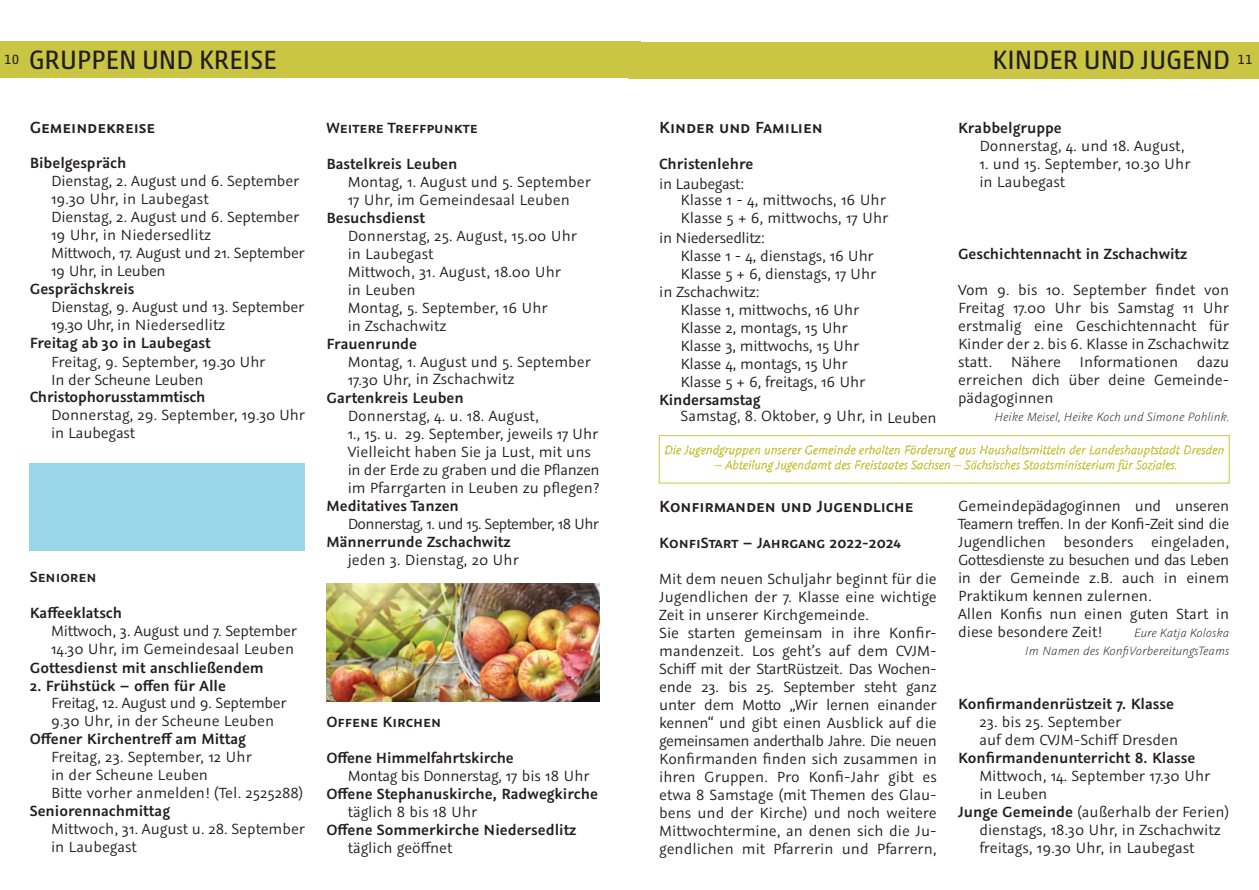
<style>
.page{position:relative;width:1259px;height:890px;background:#fff}
.page>*{position:absolute;margin:0;border:0;box-sizing:border-box;transform-origin:0 0}
.t1{font:27px "Akko Pro";color:#231f20}
.t2{font:600 18px "Graublau Sans";color:#231f20}
.t3{font:16.5px/18px "Graublau Sans";color:#231f20}
.t4{font:600 16.5px/36px "Graublau Sans";color:#231f20}
.t5{font:16.5px/18px "Graublau Sans";letter-spacing:-.02em;color:#231f20}
.t6{font:16.5px "Graublau Sans";letter-spacing:-.04em;color:#231f20}
.t7{font:italic 300 13.5px "Graublau Sans";color:#cac643}
.t8{font:italic 300 13.5px/18px "Graublau Sans";color:#231f20;text-align:right}
.s1{font-weight:600}
</style>
<div class="page">
<div style="left:0;top:42px;width:641px;height:36px;background:#cac643"></div>
<div style="left:628px;top:42px;width:631px;height:37px;background:#cac643"></div>
<svg style="left:665px;top:445px;width:558px;height:27px"></svg>
<div style="left:30px;top:463px;width:275px;height:88px;background:#99d7e8"></div>
<img style="left:326px;top:583px;width:274px;height:119px">
<div style="left:659px;top:435px;width:570px;height:48px;border:1px solid #cac643"></div>
<h1 class="t1" style="left:4px;top:49px;width:274px"><sup>10</sup> GRUPPEN UND KREISE</h1>
<h1 class="t1" style="left:992px;top:49px;width:262px">KINDER UND JUGEND <sup>11</sup></h1>
<p class="t2" style="left:30px;top:116px;width:127px">Gemeindekreise</p>
<p class="t4" style="left:30px;top:145px;width:98px">Bibelgespräch</p>
<p class="t3" style="left:51px;top:172px;width:255px">Dienstag, 2. August und 6. September<br>19.30 Uhr, in Laubegast<br>Dienstag, 2. August und 6. September<br>19 Uhr, in Niedersedlitz<br>Mittwoch, 17. August und 21. September<br>19 Uhr, in Leuben</p>
<p class="t4" style="left:30px;top:271px;width:106px">Gesprächskreis</p>
<p class="t3" style="left:51px;top:298px;width:255px">Dienstag, 9. August und 13. September<br>19.30 Uhr, in Niedersedlitz</p>
<p class="t4" style="left:30px;top:325px;width:182px">Freitag ab 30 in Laubegast</p>
<p class="t3" style="left:51px;top:353px;width:216px">Freitag, 9. September, 19.30 Uhr<br>In der Scheune Leuben</p>
<p class="t4" style="left:30px;top:379px;width:177px">Christophorusstammtisch</p>
<p class="t3" style="left:51px;top:406px;width:256px">Donnerstag, 29. September, 19.30 Uhr in Laubegast</p>
<p class="t4" style="left:30px;top:559px;width:94px">Senioren<br>Kaffeeklatsch</p>
<p class="t3" style="left:51px;top:622px;width:247px">Mittwoch, 3. August und 7. September<br>14.30 Uhr, im Gemeindesaal Leuben</p>
<p class="t4" style="left:30px;top:650px;width:235px">Gottesdienst mit anschließendem</p>
<p class="t4" style="left:30px;top:668px;width:198px">2. Frühstück – offen für Alle</p>
<p class="t5" style="left:51px;top:694px;width:237px">Freitag, 12. August und 9. September<br>9.30 Uhr, in der Scheune Leuben</p>
<p class="t4" style="left:30px;top:721px;width:218px">Offener Kirchentreff am Mittag</p>
<p class="t3" style="left:51px;top:748px;width:254px">Freitag, 23. September, 12 Uhr<br>in der Scheune Leuben<br>Bitte vorher anmelden! (Tel. 2525288)</p>
<p class="t4" style="left:30px;top:793px;width:142px">Seniorennachmittag</p>
<p class="t3" style="left:51px;top:820px;width:256px">Mittwoch, 31. August u. 28. September in Laubegast</p>
<p class="t4" style="left:326px;top:110px;width:153px">Weitere Treffpunkte<br>Bastelkreis Leuben</p>
<p class="t3" style="left:348px;top:173px;width:245px">Montag, 1. August und 5. September<br>17 Uhr, im Gemeindesaal Leuben</p>
<p class="t4" style="left:326px;top:200px;width:100px">Besuchsdienst</p>
<p class="t3" style="left:348px;top:227px;width:231px">Donnerstag, 25. August, 15.00 Uhr in Laubegast<br>Mittwoch, 31. August, 18.00 Uhr in Leuben<br>Montag, 5. September, 16 Uhr<br>in Zschachwitz</p>
<p class="t4" style="left:326px;top:326px;width:92px">Frauenrunde</p>
<p class="t3" style="left:348px;top:354px;width:245px;line-height:16.5px">Montag, 1. August und 5. September<br>17.30 Uhr, in Zschachwitz</p>
<p class="t4" style="left:326px;top:380px;width:139px">Gartenkreis Leuben</p>
<p class="t3" style="left:348px;top:407px;width:253px">Donnerstag, 4. u. 18. August,<br>1., 15. u. 29. September, jeweils 17 Uhr Vielleicht haben Sie ja Lust, mit uns in der Erde zu graben und die Pflanzen im Pfarrgarten in Leuben zu pflegen?</p>
<p class="t4" style="left:326px;top:488px;width:134px">Meditatives Tanzen</p>
<p class="t6" style="left:348px;top:514px;width:253px">Donnerstag, 1. und 15. September, 18 Uhr</p>
<p class="t4" style="left:326px;top:524px;width:186px">Männerrunde Zschachwitz</p>
<p class="t3" style="left:348px;top:551px;width:173px">jeden 3. Dienstag, 20 Uhr</p>
<p class="t4" style="left:326px;top:704px;width:189px">Offene Kirchen<br>Offene Himmelfahrtskirche</p>
<p class="t5" style="left:348px;top:767px;width:243px">Montag bis Donnerstag, 17 bis 18 Uhr</p>
<p class="t4" style="left:326px;top:776px;width:273px">Offene Stephanuskirche, Radwegkirche</p>
<p class="t3" style="left:348px;top:803px;width:131px">täglich 8 bis 18 Uhr</p>
<p class="t4" style="left:326px;top:812px;width:251px">Offene Sommerkirche Niedersedlitz</p>
<p class="t3" style="left:348px;top:839px;width:106px">täglich geöffnet</p>
<p class="t2" style="left:659px;top:116px;width:165px">Kinder und Familien</p>
<p class="t4" style="left:659px;top:146px;width:96px">Christenlehre</p>
<p class="t3" style="left:680px;top:175px;width:207px;line-height:16.5px;text-indent:-21px">in Laubegast:<br>Klasse 1 - 4, mittwochs, 16 Uhr</p>
<p class="t3" style="left:659px;top:208px;width:231px;line-height:19.5px;text-indent:21px">Klasse 5 + 6, mittwochs, 17 Uhr in Niedersedlitz:</p>
<p class="t3" style="left:680px;top:247px;width:195px">Klasse 1 - 4, dienstags, 16 Uhr</p>
<p class="t3" style="left:680px;top:265px;width:197px">Klasse 5 + 6, dienstags, 17 Uhr</p>
<p class="t3" style="left:659px;top:283px;width:102px">in Zschachwitz:</p>
<p class="t3" style="left:680px;top:301px;width:180px">Klasse 1, mittwochs, 16 Uhr</p>
<p class="t3" style="left:680px;top:319px;width:169px">Klasse 2, montags, 15 Uhr</p>
<p class="t3" style="left:680px;top:337px;width:180px">Klasse 3, mittwochs, 15 Uhr</p>
<p class="t3" style="left:680px;top:355px;width:169px">Klasse 4, montags, 15 Uhr</p>
<p class="t3" style="left:680px;top:373px;width:186px">Klasse 5 + 6, freitags, 16 Uhr</p>
<p class="t4" style="left:659px;top:382px;width:103px">Kindersamstag</p>
<p class="t3" style="left:680px;top:407px;width:258px">Samstag, 8. Oktober, 9 Uhr, in Leuben</p>
<p class="t4" style="left:958px;top:110px;width:105px">Krabbelgruppe</p>
<p class="t3" style="left:979px;top:137px;width:207px">Donnerstag, 4. und 18. August,</p>
<p class="t3" style="left:979px;top:155px;width:213px">1. und 15. September, 10.30 Uhr in Laubegast</p>
<p class="t4" style="left:958px;top:236px;width:231px">Geschichtennacht in Zschachwitz</p>
<p class="t3" style="left:958px;top:281px;width:273px;text-align:justify">Vom 9. bis 10. September findet von Freitag 17.00 Uhr bis Samstag 11 Uhr erstmalig eine Geschichtennacht für Kinder der 2. bis 6. Klasse in Zschachwitz statt. Nähere Informationen dazu erreichen dich über deine Gemeinde&shy;pädagoginnen</p>
<p class="t8" style="left:994px;top:408px;width:236px">Heike Meisel, Heike Koch und Simone Pohlink.</p>
<p class="t7" style="left:664px;top:441px;width:562px">Die Jugendgruppen unserer Gemeinde erhalten Förderung aus Haushaltsmitteln der Landeshauptstadt Dresden</p>
<p class="t7" style="left:715px;top:456px;width:463px">– Abteilung Jugendamt des Freistaates Sachsen – Sächsisches Staatsministerium für Soziales.</p>
<p class="t2" style="left:659px;top:495px;width:256px">Konfirmanden und Jugendliche</p>
<p class="t4" style="left:659px;top:525px;width:243px">KonfiStart – Jahrgang 2022-2024</p>
<p class="t3" style="left:659px;top:570px;width:279px">Mit dem neuen Schuljahr beginnt für die Jugendlichen der 7. Klasse eine wichtige Zeit in unserer Kirchgemeinde.<br>Sie starten gemeinsam in ihre Konfir&shy;mandenzeit. Los geht’s auf dem CVJM-Schiff mit der StartRüstzeit. Das Wochen&shy;ende 23. bis 25. September steht ganz unter dem Motto „Wir lernen einander kennen“ und gibt einen Ausblick auf die gemeinsamen anderthalb Jahre. Die neuen Konfirmanden finden sich zusammen in ihren Gruppen. Pro Konfi-Jahr gibt es etwa 8 Samstage (mit Themen des Glau&shy;bens und der Kirche) und noch weitere Mittwochtermine, an denen sich die Ju&shy;gendlichen mit Pfarrerin und Pfarrern,</p>
<p class="t3" style="left:958px;top:497px;width:273px">Gemeindepädagoginnen und unseren Teamern treffen. In der Konfi-Zeit sind die Jugendlichen besonders eingeladen, Gottesdienste zu besuchen und das Leben in der Gemeinde z.B. auch in einem Praktikum kennen zulernen.<br>Allen Konfis nun einen guten Start in diese besondere Zeit!</p>
<p class="t8" style="left:1025px;top:624px;width:206px">Eure Katja Koloska<br>Im Namen des KonfiVorbereitungsTeams</p>
<p class="t4" style="left:958px;top:686px;width:217px">Konfirmandenrüstzeit 7. Klasse</p>
<p class="t3" style="left:979px;top:713px;width:200px">23. bis 25. September<br>auf dem CVJM-Schiff Dresden</p>
<p class="t4" style="left:958px;top:740px;width:239px">Konfirmandenunterricht 8. Klasse</p>
<p class="t3" style="left:979px;top:767px;width:233px">Mittwoch, 14. September 17.30 Uhr</p>
<p class="t3" style="left:979px;top:785px;width:70px">in Leuben</p>
<p class="t3" style="left:958px;top:803px;width:273px"><span class="s1">Junge Gemeinde</span> (außerhalb der Ferien)</p>
<p class="t3" style="left:979px;top:821px;width:243px">dienstags, 18.30 Uhr, in Zschachwitz</p>
<p class="t3" style="left:979px;top:839px;width:217px">freitags, 19.30 Uhr, in Laubegast</p>
</div>
